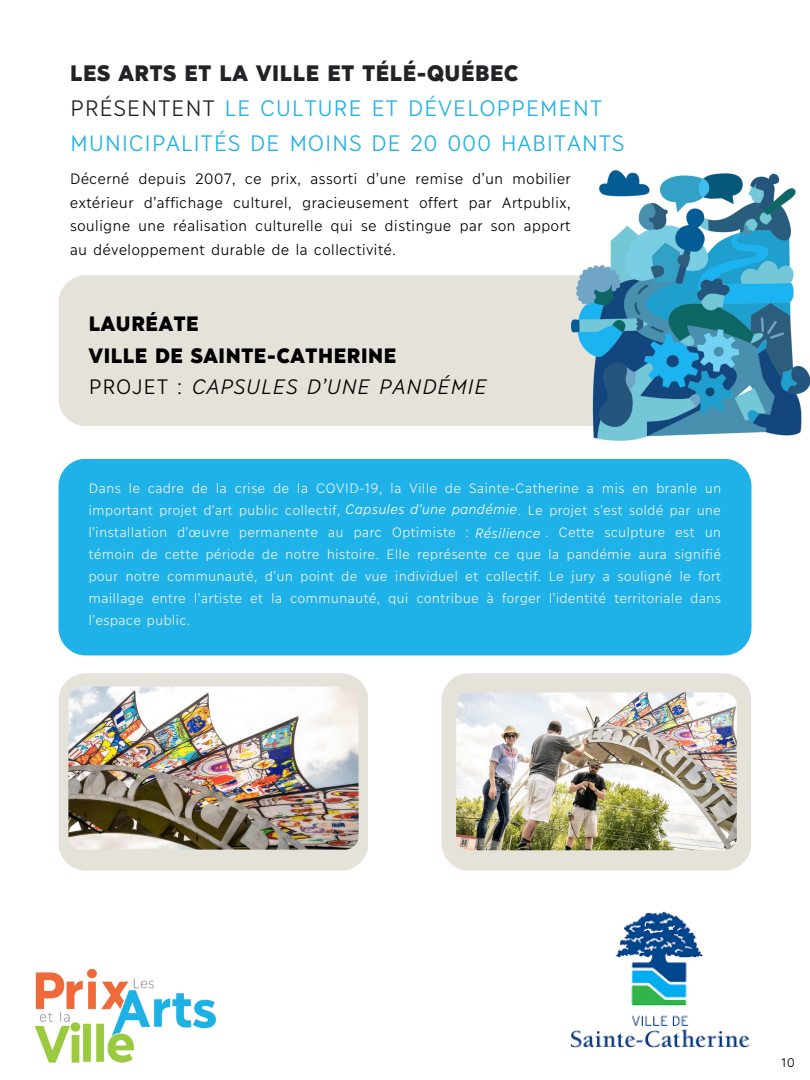
<style>
.page{position:relative;width:810px;height:1080px;background:#fff}
.page>*{position:absolute;margin:0;border:0;box-sizing:border-box;transform-origin:0 0}
.t1{font:300 22.31px/35.1px "Ilisarniq";color:#1eb2e8}
.t2{font:900 20.81px/31.6px "Ilisarniq";color:#000}
.t3{font:300 15px/23.9px "Ilisarniq";color:#000;text-align:justify}
.t4{font:300 13.62px/22px "Ilisarniq";color:#f2f2f2;text-align:justify}
.t5{font:italic 300 13.62px "Ilisarniq";color:#fff}
.t6{font:300 12.5px "Ilisarniq";color:#000}
.s1{font-weight:900;color:#242226}
.s2{color:#242226}
.s3{font-weight:300}
.s4{font-weight:300;font-style:italic}
.s5{font-style:italic;color:#fff}
.s6{color:#1eb2e8}
</style>
<div class="page">
<div style="left:59px;top:275px;width:662px;height:151px;background:#e5e2da;border-radius:27px"></div>
<div style="left:59px;top:459px;width:692px;height:196px;background:#1eb2e8;border-radius:27px"></div>
<img style="left:570px;top:863px;width:179px;height:185px">
<img style="left:34px;top:968px;width:183px;height:95px">
<div style="left:59px;top:673px;width:309px;height:198px;background:#e5e2da;border-radius:27px"></div>
<div style="left:442px;top:673px;width:309px;height:198px;background:#e5e2da;border-radius:27px"></div>
<img style="left:68px;top:686px;width:291px;height:164px;border-radius:14px">
<img style="left:456px;top:692px;width:281px;height:158px;border-radius:13px">
<img style="left:571px;top:171px;width:239px;height:270px">
<h1 class="t1" style="left:70px;top:54px;width:557px"><span class="s1">LES ARTS ET LA VILLE ET TÉLÉ-QUÉBEC<br></span><span class="s2">PRÉSENTENT</span> LE CULTURE ET DÉVELOPPEMENT<br>MUNICIPALITÉS DE MOINS DE 20 000 HABITANTS</h1>
<p class="t3" style="left:70px;top:165px;width:503px">Décerné depuis 2007, ce prix, assorti d’une remise d’un mobilier extérieur d’affichage culturel, gracieusement offert par Artpublix, souligne une réalisation culturelle qui se distingue par son apport au développement durable de la collectivité.</p>
<h2 class="t2" style="left:89px;top:306px;width:400px">LAURÉATE<br>VILLE DE SAINTE-CATHERINE<br><span class="s3">PROJET :</span> <span class="s4">CAPSULES D’UNE PANDÉMIE</span></h2>
<p class="t4" style="left:89px;top:476px;width:634px">Dans le cadre de la crise de la COVID-19, la Ville de Sainte-Catherine a mis en branle un important projet d'art public collectif, <span class="s5">Capsules d'une pandémie</span>. Le projet s'est soldé par une l'installation d'œuvre permanente au parc Optimiste : <span class="s6">Résilience</span>. Cette sculpture est un témoin de cette période de notre histoire. Elle représente ce que la pandémie aura signifié pour notre communauté, d’un point de vue individuel et collectif. Le jury a souligné le fort maillage entre l’artiste et la communauté, qui contribue à forger l’identité territoriale dans l’espace public.</p>
<p class="t5" style="left:475px;top:523px;width:67px">Résilience</p>
<p class="t6" style="left:782px;top:1054px;width:15px">10</p>
</div>
